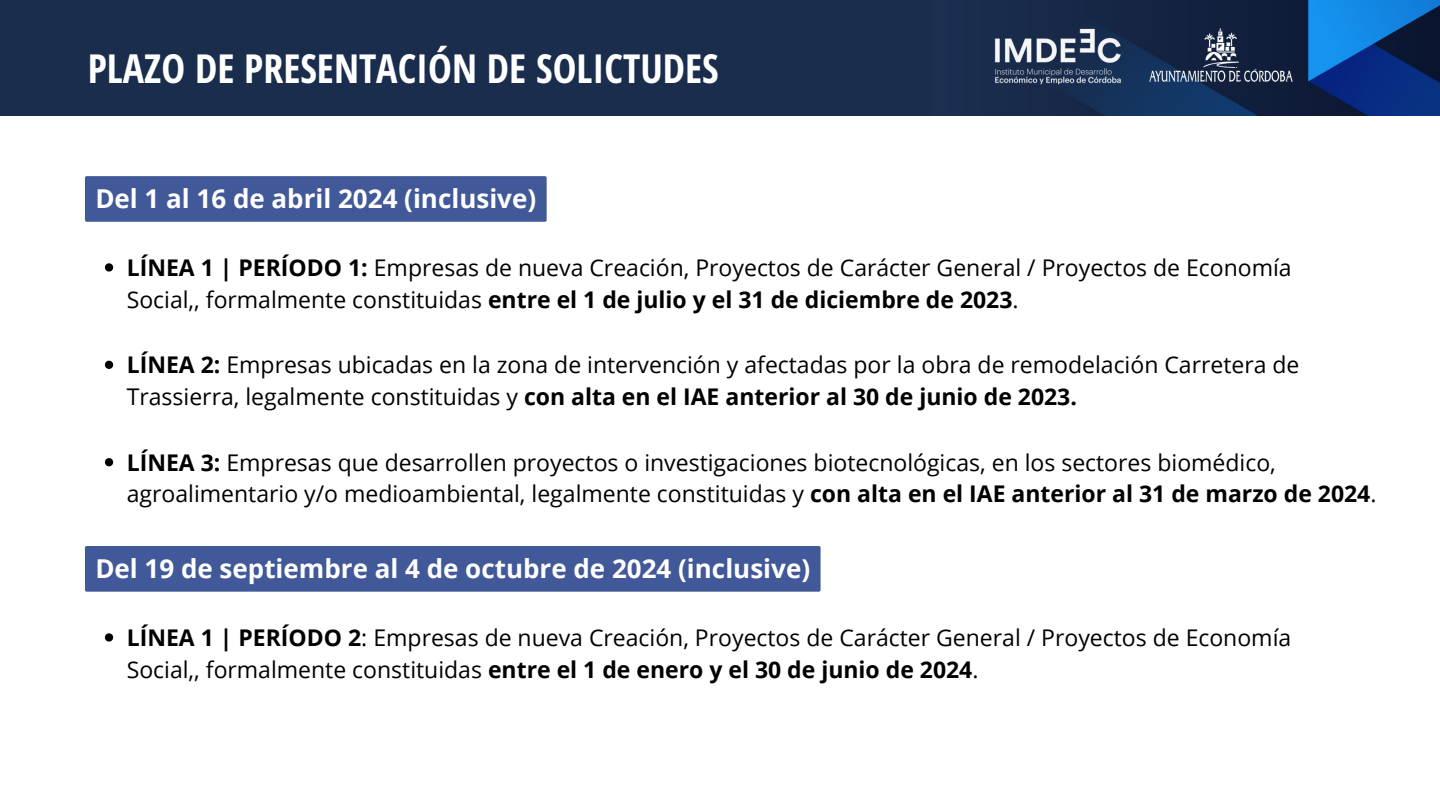
<style>
.page{position:relative;width:1440px;height:810px;background:#fff}
.page>*{position:absolute;margin:0;border:0;box-sizing:border-box;transform-origin:0 0}
.t1{font:700 40px "Open Sans Hebrew Condensed";color:#fff}
.t2{font:700 26px "Open Sans";color:#fff}
.t3{font:23px/31.5px "Open Sans";color:#000}
.s1{font-weight:700}
</style>
<div class="page">
<img style="left:932px;top:0;width:508px;height:116px">
<div style="left:0;top:0;width:932px;height:117px;background:#1a2d4d"></div>
<img style="left:994px;top:29px;width:127px;height:55px">
<img style="left:1149px;top:29px;width:144px;height:53px">
<svg style="left:105px;top:263px;width:8px;height:9px"></svg>
<div style="left:85px;top:176px;width:462px;height:46px;background:#415998"></div>
<div style="left:85px;top:546px;width:736px;height:46px;background:#415998"></div>
<svg style="left:105px;top:361px;width:8px;height:8px"></svg>
<svg style="left:105px;top:458px;width:8px;height:8px"></svg>
<svg style="left:105px;top:633px;width:8px;height:9px"></svg>
<h1 class="t1" style="left:88px;top:40px;width:633px">PLAZO DE PRESENTACIÓN DE SOLICTUDES</h1>
<p class="t2" style="left:95px;top:181px;width:442px">Del 1 al 16 de abril 2024 (inclusive)</p>
<p class="t3" style="left:127px;top:251px;width:1166px"><span class="s1">LÍNEA 1 | PERÍODO 1:</span> Empresas de nueva Creación, Proyectos de Carácter General / Proyectos de Economía<br>Social,, formalmente constituidas <span class="s1">entre el 1 de julio y el 31 de diciembre de 2023</span>.</p>
<p class="t3" style="left:127px;top:349px;width:1174px"><span class="s1">LÍNEA 2:</span> Empresas ubicadas en la zona de intervención y afectadas por la obra de remodelación Carretera de<br>Trassierra, legalmente constituidas y <span class="s1">con alta en el IAE anterior al 30 de junio de 2023.</span></p>
<p class="t3" style="left:127px;top:446px;width:1251px"><span class="s1">LÍNEA 3:</span> Empresas que desarrollen proyectos o investigaciones biotecnológicas, en los sectores biomédico, agroalimentario y/o medioambiental, legalmente constituidas y <span class="s1">con alta en el IAE anterior al 31 de marzo de 2024</span>.</p>
<p class="t2" style="left:95px;top:550px;width:716px">Del 19 de septiembre al 4 de octubre de 2024 (inclusive)</p>
<p class="t3" style="left:127px;top:621px;width:1166px"><span class="s1">LÍNEA 1 | PERÍODO 2</span>: Empresas de nueva Creación, Proyectos de Carácter General / Proyectos de Economía<br>Social,, formalmente constituidas <span class="s1">entre el 1 de enero y el 30 de junio de 2024</span>.</p>
</div>
